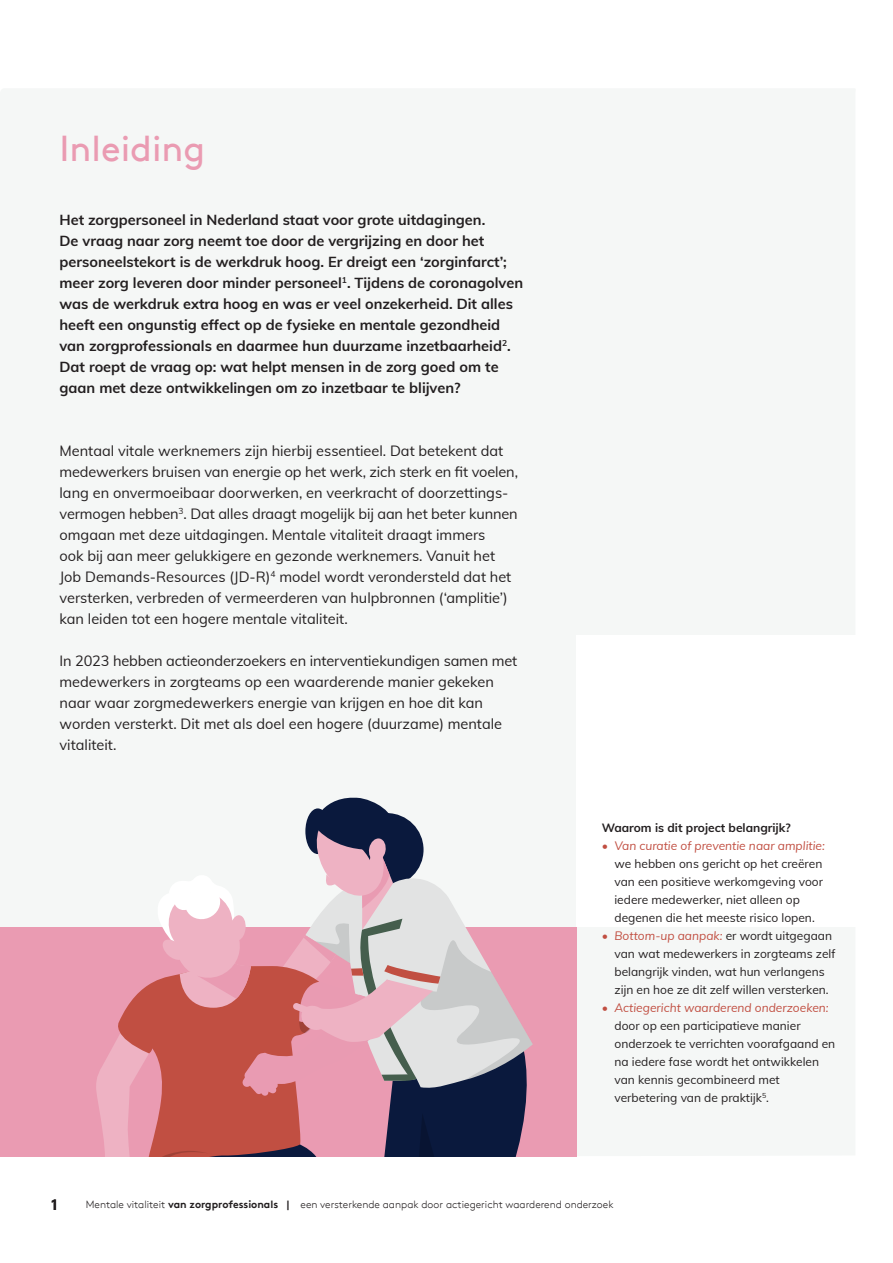
<style>
.page{position:relative;width:893px;height:1263px;background:#fff}
.page>*{position:absolute;margin:0;border:0;box-sizing:border-box;transform-origin:0 0}
.t1{font:36px "Brown";color:#ea9bb2}
.t2{font:700 15px "Brown";color:#231f20}
.Platte_tekst{font:14.55px/21px "Muli";color:#231f20}
.Platte_tekst-2{font:700 14.55px/21px "Muli";color:#231f20}
.t3{font:12px/18px "Muli";color:#231f20}
.Tussenkoppen{font:700 12px "Muli";color:#231f20}
.t4{font:300 10.5px "Brown";color:#231f20}
.s1{font-style:italic;color:#c14f42}
.s2{font-weight:700}
</style>
<div class="page">
<div style="left:0;top:927px;width:576px;height:230px;background:#ea9bb2"></div>
<svg style="left:96px;top:797px;width:437px;height:360px"></svg>
<p class="t1" style="left:60px;top:127px;width:147px">Inleiding</p>
<p class="Platte_tekst-2" style="left:60px;top:209px;width:465px">Het zorgpersoneel in Nederland staat voor grote uitdagingen.<br>De vraag naar zorg neemt toe door de vergrijzing en door het personeelstekort is de werkdruk hoog. Er dreigt een ‘zorginfarct’; meer zorg leveren door minder personeel<sup>1</sup>. Tijdens de coronagolven was de werkdruk extra hoog en was er veel onzekerheid. Dit alles heeft een ongunstig effect op de fysieke en mentale gezondheid van zorgprofessionals en daarmee hun duurzame inzetbaarheid<sup>2</sup>.<br>Dat roept de vraag op: wat helpt mensen in de zorg goed om te gaan met deze ontwikkelingen om zo inzetbaar te blijven?</p>
<p class="Platte_tekst" style="left:60px;top:440px;width:460px">Mentaal vitale werknemers zijn hierbij essentieel. Dat betekent dat medewerkers bruisen van energie op het werk, zich sterk en fit voelen, lang en onvermoeibaar doorwerken, en veerkracht of doorzettings&shy;vermogen hebben<sup>3</sup>. Dat alles draagt mogelijk bij aan het beter kunnen omgaan met deze uitdagingen. Mentale vitaliteit draagt immers<br>ook bij aan meer gelukkigere en gezonde werknemers. Vanuit het Job Demands-Resources (JD-R)<sup>4</sup> model wordt verondersteld dat het versterken, verbreden of vermeerderen van hulpbronnen (‘amplitie’) kan leiden tot een hogere mentale vitaliteit.</p>
<p class="Platte_tekst" style="left:60px;top:650px;width:459px">In 2023 hebben actieonderzoekers en interventiekundigen samen met medewerkers in zorgteams op een waarderende manier gekeken naar waar zorgmedewerkers energie van krijgen en hoe dit kan worden versterkt. Dit met als doel een hogere (duurzame) mentale vitaliteit.</p>
<p class="Tussenkoppen" style="left:602px;top:819px;width:191px">Waarom is dit project belangrijk?</p>
<p class="t3" style="left:614px;top:836px;width:212px;text-indent:-13px"><span class="s1">• Van curatie of preventie naar amplitie: </span>we hebben ons gericht op het creëren van een positieve werkomgeving voor iedere medewerker, niet alleen op degenen die het meeste risico lopen.</p>
<p class="t3" style="left:614px;top:926px;width:222px;text-indent:-13px"><span class="s1">• Bottom-up aanpak:</span> er wordt uitgegaan van wat medewerkers in zorgteams zelf belangrijk vinden, wat hun verlangens zijn en hoe ze dit zelf willen versterken.</p>
<p class="t3" style="left:614px;top:998px;width:222px;text-indent:-13px"><span class="s1">• Actiegericht waarderend onderzoeken: </span>door op een participatieve manier onderzoek te verrichten voorafgaand en na iedere fase wordt het ontwikkelen van kennis gecombineerd met verbetering van de praktijk<sup>5</sup>.</p>
<p class="t2" style="left:51px;top:1196px;width:8px">1</p>
<p class="t4" style="left:86px;top:1199px;width:529px">Mentale vitaliteit <span class="s2">van zorgprofessionals |</span> een versterkende aanpak door actiegericht waarderend onderzoek</p>
</div>
